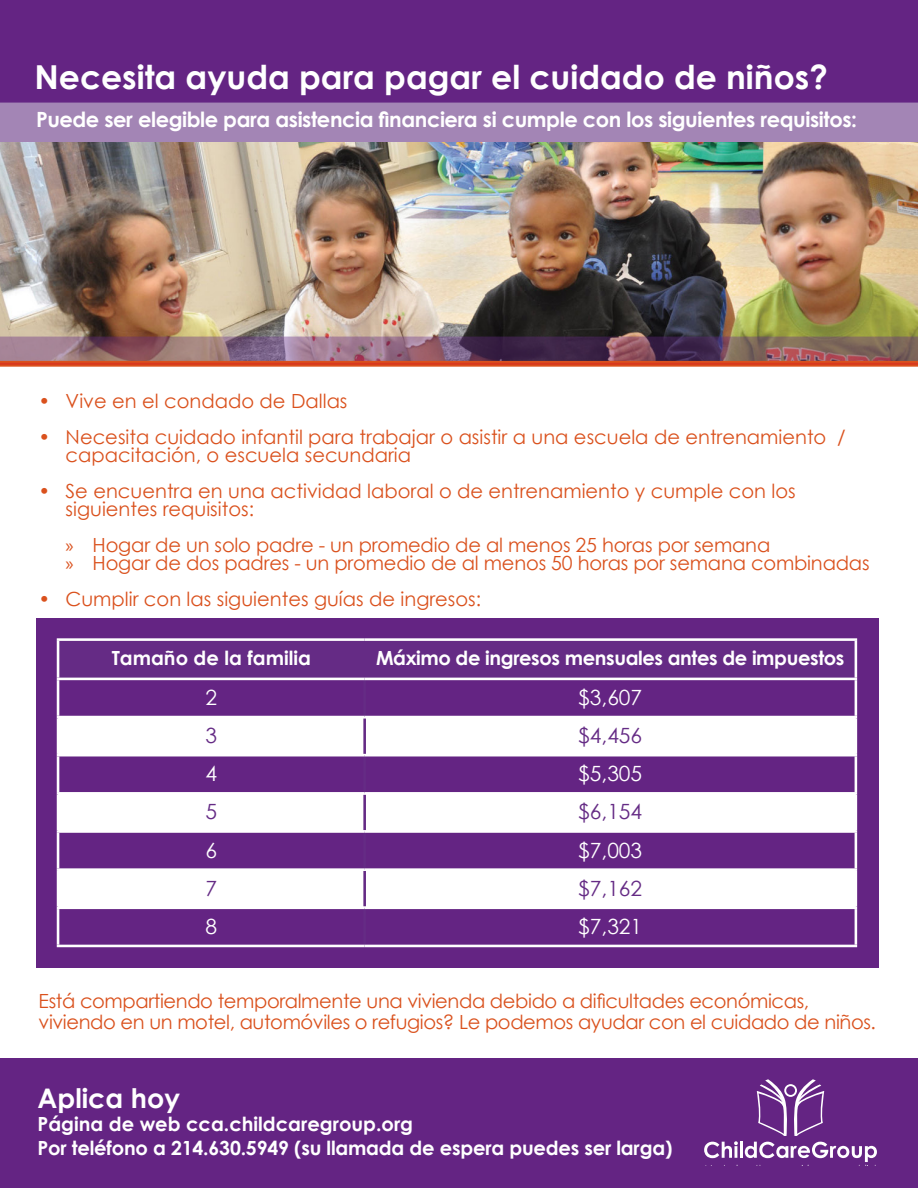
<style>
.page{position:relative;width:918px;height:1188px;background:#fff}
.page>*{position:absolute;margin:0;border:0;box-sizing:border-box;transform-origin:0 0}
.t1{font:700 33px "Century Gothic";color:#fff}
.t2{font:700 27px "Century Gothic";color:#fff}
.t3{font:700 21px "Century Gothic";letter-spacing:-.02em;color:#fff}
.t4{font:21px "Century Gothic";color:#fff}
.t5{font:21px "Century Gothic";color:#652b85}
.t6{font:19.5px/18px "Century Gothic";letter-spacing:-.01em;color:#da511d}
.t7{font:700 19.5px/23.4px "Century Gothic";letter-spacing:-.01em;color:#fff}
.s1{font-family:"Myriad Pro"}
</style>
<div class="page">
<div style="left:0;top:0;width:918px;height:132px;background:#642483"></div>
<div style="left:0;top:1058px;width:918px;height:130px;background:#642483"></div>
<div style="left:36px;top:618px;width:842px;height:350px;background:#642483"></div>
<svg style="left:704px;top:1141px;width:34px;height:17px"></svg>
<hr style="left:740px;top:1142px;width:3px;height:16px;background:#fff">
<svg style="left:745px;top:1079px;width:132px;height:87px"></svg>
<div style="left:0;top:103px;width:918px;height:40px;background:#a385b5"></div>
<img style="left:0;top:143px;width:918px;height:194px">
<svg style="left:0;top:337px;width:918px;height:30px;background:#90595e"></svg>
<svg style="left:59px;top:641px;width:796px;height:37px"></svg>
<svg style="left:59px;top:718px;width:796px;height:189px;fill:#fff"></svg>
<hr style="left:363px;top:680px;width:3px;height:36px;background:#652b85">
<hr style="left:363px;top:718px;width:3px;height:36px;background:#652b85">
<hr style="left:363px;top:756px;width:3px;height:36px;background:#652b85">
<hr style="left:363px;top:833px;width:3px;height:35px;background:#652b85">
<hr style="left:363px;top:909px;width:3px;height:36px;background:#652b85">
<hr style="left:363px;top:795px;width:3px;height:35px;background:#652b85">
<hr style="left:363px;top:871px;width:3px;height:36px;background:#652b85">
<hr style="left:363px;top:641px;width:3px;height:37px;background:#652b85">
<hr style="left:57px;top:678px;width:308px;height:2px;background:#fff">
<hr style="left:365px;top:678px;width:492px;height:2px;background:#fff">
<hr style="left:57px;top:716px;width:308px;height:2px;background:#fff">
<hr style="left:365px;top:716px;width:492px;height:2px;background:#fff">
<hr style="left:57px;top:830px;width:308px;height:3px;background:#fff">
<hr style="left:365px;top:830px;width:492px;height:3px;background:#fff">
<hr style="left:57px;top:754px;width:308px;height:2px;background:#fff">
<hr style="left:365px;top:754px;width:492px;height:2px;background:#fff">
<hr style="left:57px;top:792px;width:308px;height:3px;background:#fff">
<hr style="left:365px;top:792px;width:492px;height:3px;background:#fff">
<hr style="left:57px;top:868px;width:308px;height:3px;background:#fff">
<hr style="left:365px;top:868px;width:492px;height:3px;background:#fff">
<hr style="left:57px;top:907px;width:308px;height:2px;background:#fff">
<hr style="left:365px;top:907px;width:492px;height:2px;background:#fff">
<hr style="left:57px;top:638px;width:308px;height:3px;background:#fff">
<hr style="left:57px;top:641px;width:2px;height:37px;background:#fff">
<hr style="left:365px;top:638px;width:492px;height:3px;background:#fff">
<hr style="left:855px;top:641px;width:2px;height:37px;background:#fff">
<hr style="left:57px;top:680px;width:2px;height:36px;background:#fff">
<hr style="left:855px;top:680px;width:2px;height:36px;background:#fff">
<hr style="left:57px;top:718px;width:2px;height:36px;background:#fff">
<hr style="left:855px;top:718px;width:2px;height:36px;background:#fff">
<hr style="left:57px;top:756px;width:2px;height:36px;background:#fff">
<hr style="left:855px;top:756px;width:2px;height:36px;background:#fff">
<hr style="left:57px;top:795px;width:2px;height:35px;background:#fff">
<hr style="left:855px;top:795px;width:2px;height:35px;background:#fff">
<hr style="left:57px;top:833px;width:2px;height:35px;background:#fff">
<hr style="left:855px;top:833px;width:2px;height:35px;background:#fff">
<hr style="left:57px;top:871px;width:2px;height:36px;background:#fff">
<hr style="left:855px;top:871px;width:2px;height:36px;background:#fff">
<hr style="left:57px;top:909px;width:2px;height:36px;background:#fff">
<hr style="left:855px;top:909px;width:2px;height:36px;background:#fff">
<hr style="left:57px;top:945px;width:308px;height:2px;background:#fff">
<hr style="left:365px;top:945px;width:492px;height:2px;background:#fff">
<h1 class="t1" style="left:35px;top:56px;width:795px">Necesita ayuda para pagar el cuidado de niños?</h1>
<p class="t3" style="left:36px;top:106px;width:823px">Puede ser elegible para asistencia financiera si cumple con los siguientes requisitos:</p>
<p class="t6" style="left:39px;top:391px;width:310px">• Vive en el condado de Dallas</p>
<p class="t6" style="left:66px;top:427px;width:782px;text-indent:-27px">• Necesita cuidado infantil para trabajar o asistir a una escuela de entrenamiento / capacitación, o escuela secundaria</p>
<p class="t6" style="left:66px;top:481px;width:732px;text-indent:-27px">• Se encuentra en una actividad laboral o de entrenamiento y cumple con los siguientes requisitos:</p>
<p class="t6" style="left:66px;top:535px;width:806px"><span class="s1">»</span> Hogar de un solo padre - un promedio de al menos 25 horas por semana<br><span class="s1">»</span> Hogar de dos padres - un promedio de al menos 50 horas por semana combinadas</p>
<p class="t6" style="left:39px;top:589px;width:444px">• Cumplir con las siguientes guías de ingresos:</p>
<p class="t7" style="left:112px;top:645px;width:201px">Tamaño de la familia</p>
<p class="t7" style="left:376px;top:645px;width:470px">Máximo de ingresos mensuales antes de impuestos</p>
<p class="t4" style="left:206px;top:684px;width:13px">2</p>
<p class="t4" style="left:578px;top:684px;width:65px">$3,607</p>
<p class="t5" style="left:206px;top:722px;width:13px">3</p>
<p class="t5" style="left:578px;top:722px;width:65px">$4,456</p>
<p class="t4" style="left:206px;top:760px;width:13px">4</p>
<p class="t4" style="left:578px;top:760px;width:65px">$5,305</p>
<p class="t5" style="left:206px;top:798px;width:13px">5</p>
<p class="t5" style="left:578px;top:798px;width:65px">$6,154</p>
<p class="t4" style="left:206px;top:836px;width:13px">6</p>
<p class="t4" style="left:578px;top:836px;width:65px">$7,003</p>
<p class="t5" style="left:206px;top:875px;width:13px">7</p>
<p class="t5" style="left:578px;top:875px;width:65px">$7,162</p>
<p class="t4" style="left:206px;top:913px;width:13px">8</p>
<p class="t4" style="left:578px;top:913px;width:65px">$7,321</p>
<p class="t6" style="left:39px;top:989px;width:839px;line-height:21px">Está compartiendo temporalmente una vivienda debido a dificultades económicas, viviendo en un motel, automóviles o refugios? Le podemos ayudar con el cuidado de niños.</p>
<h2 class="t2" style="left:38px;top:1081px;width:144px">Aplica hoy</h2>
<p class="t7" style="left:38px;top:1112px;width:636px">Página de web cca.childcaregroup.org<br>Por teléfono a 214.630.5949 (su llamada de espera puedes ser larga)</p>
</div>
